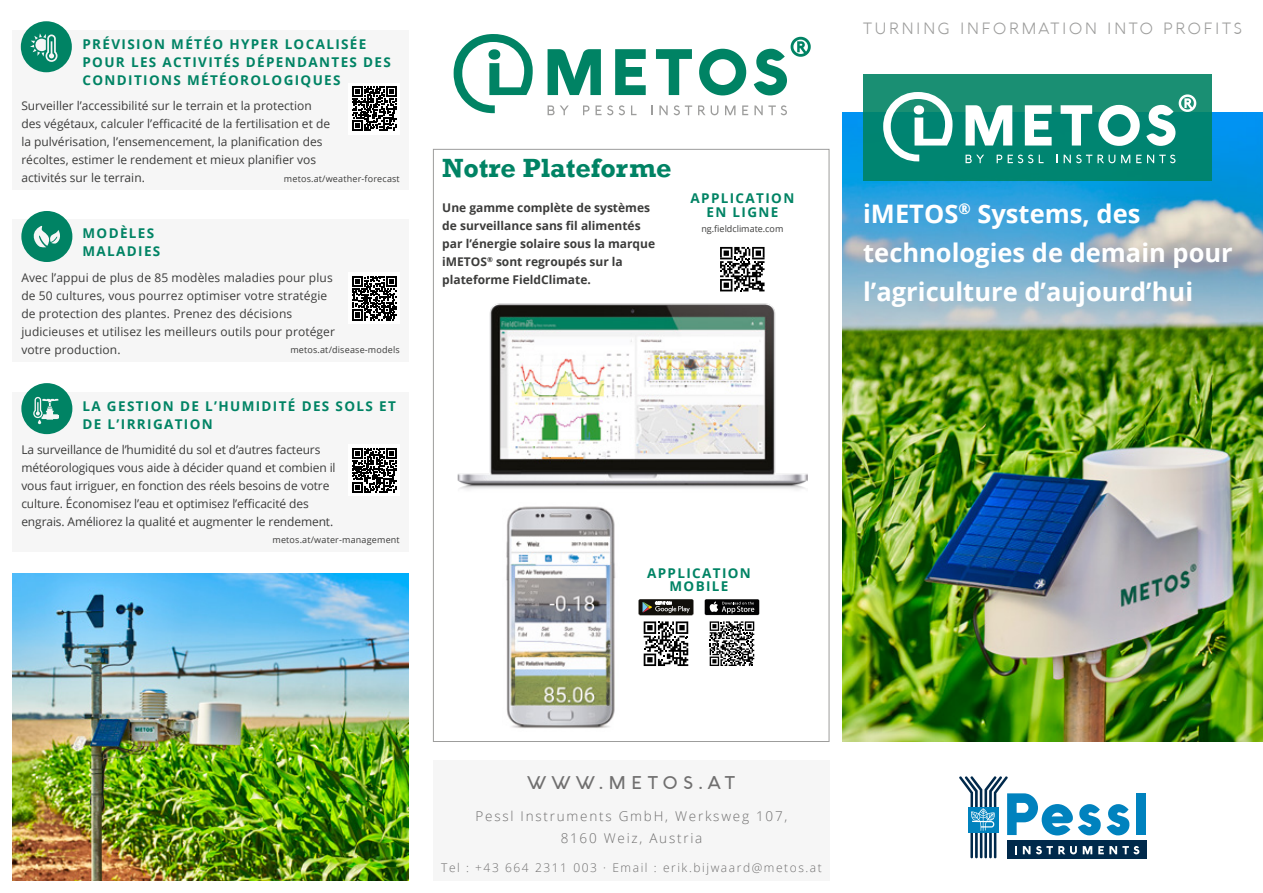
<style>
.page{position:relative;width:1263px;height:893px;background:#fff}
.page>*{position:absolute;margin:0;border:0;box-sizing:border-box;transform-origin:0 0}
.t1{font:700 27px "Rockwell";color:#008364}
.t2{font:700 25.5px/39px "Open Sans";color:#fff}
.t3{font:500 18px "Aquawax";letter-spacing:.315em;color:#706f6f}
.t4{font:300 15.9px "Aquawax";letter-spacing:.17em;color:#9d9d9c}
.t5{font:700 13.5px/18px "Open Sans";letter-spacing:.1em;color:#008364}
.t6{font:300 13.5px/22.5px "Open Sans";letter-spacing:.13em;color:#706f6f;text-align:center}
.t7{font:12px/18px "Open Sans";color:#3c3c3b}
.t8{font:700 12px/18px "Open Sans";color:#3c3c3b}
.t9{font:300 12px "Open Sans";letter-spacing:.13em;color:#706f6f}
.t10{font:9px "Open Sans";letter-spacing:.02em;color:#3c3c3b}
.t11{font:9px "Open Sans";color:#3c3c3b}
</style>
<div class="page">
<img style="left:842px;top:112px;width:421px;height:630px">
<div style="left:1007px;top:841px;width:139px;height:18px;background:#00294b"></div>
<div style="left:1136px;top:793px;width:10px;height:42px;background:#0082be"></div>
<svg style="left:959px;top:776px;width:180px;height:83px"></svg>
<div style="left:433px;top:760px;width:396px;height:120px;background:#f6f6f6"></div>
<img style="left:12px;top:573px;width:396px;height:307px">
<svg style="left:547px;top:49px;width:54px;height:46px"></svg>
<svg style="left:615px;top:49px;width:31px;height:46px"></svg>
<svg style="left:656px;top:49px;width:36px;height:46px"></svg>
<svg style="left:699px;top:49px;width:47px;height:46px"></svg>
<svg style="left:754px;top:37px;width:57px;height:58px"></svg>
<svg style="left:547px;top:105px;width:22px;height:10px"></svg>
<svg style="left:583px;top:105px;width:6px;height:10px"></svg>
<svg style="left:595px;top:105px;width:6px;height:10px"></svg>
<svg style="left:607px;top:105px;width:6px;height:10px"></svg>
<svg style="left:619px;top:105px;width:6px;height:10px"></svg>
<svg style="left:631px;top:105px;width:5px;height:10px"></svg>
<svg style="left:659px;top:105px;width:9px;height:10px"></svg>
<svg style="left:674px;top:105px;width:18px;height:10px"></svg>
<svg style="left:698px;top:105px;width:7px;height:10px"></svg>
<svg style="left:711px;top:105px;width:7px;height:10px"></svg>
<svg style="left:725px;top:105px;width:10px;height:10px"></svg>
<svg style="left:742px;top:105px;width:6px;height:10px"></svg>
<svg style="left:754px;top:105px;width:33px;height:10px"></svg>
<svg style="left:454px;top:34px;width:79px;height:79px"></svg>
<img style="left:457px;top:303px;width:350px;height:187px">
<div style="left:717px;top:244px;width:51px;height:51px;background:linear-gradient(to right,#fafafa,#fbfbfb)"></div>
<svg style="left:720px;top:247px;width:44px;height:44px"></svg>
<svg style="left:638px;top:599px;width:55px;height:16px"></svg>
<svg style="left:643px;top:621px;width:46px;height:45px"></svg>
<svg style="left:644px;top:621px;width:44px;height:45px"></svg>
<svg style="left:704px;top:599px;width:55px;height:16px"></svg>
<div style="left:705px;top:599px;width:54px;height:16px;background:#020203;border-radius:2px"></div>
<svg style="left:709px;top:601px;width:45px;height:12px"></svg>
<svg style="left:709px;top:621px;width:46px;height:45px"></svg>
<svg style="left:710px;top:621px;width:44px;height:45px"></svg>
<img style="left:506px;top:506px;width:110px;height:223px">
<div style="left:12px;top:30px;width:396px;height:160px;background:#f6f6f6"></div>
<div style="left:349px;top:83px;width:51px;height:51px;background:#fff"></div>
<svg style="left:352px;top:86px;width:44px;height:45px"></svg>
<svg style="left:21px;top:21px;width:51px;height:51px"></svg>
<div style="left:12px;top:220px;width:396px;height:142px;background:#f6f6f6"></div>
<div style="left:349px;top:273px;width:51px;height:51px;background:#fff"></div>
<svg style="left:352px;top:276px;width:44px;height:44px"></svg>
<svg style="left:21px;top:211px;width:51px;height:51px"></svg>
<div style="left:12px;top:392px;width:396px;height:160px;background:#f6f6f6"></div>
<div style="left:349px;top:445px;width:51px;height:51px;background:#fff"></div>
<svg style="left:352px;top:448px;width:44px;height:44px"></svg>
<svg style="left:21px;top:383px;width:51px;height:51px"></svg>
<div style="left:863px;top:74px;width:349px;height:107px;background:linear-gradient(to right,#0d8a72,#0d8a73)"></div>
<svg style="left:965px;top:105px;width:47px;height:41px"></svg>
<svg style="left:1025px;top:105px;width:26px;height:41px"></svg>
<svg style="left:1060px;top:105px;width:32px;height:41px"></svg>
<svg style="left:1098px;top:105px;width:42px;height:41px"></svg>
<svg style="left:1146px;top:94px;width:50px;height:52px"></svg>
<svg style="left:965px;top:155px;width:19px;height:8px"></svg>
<svg style="left:997px;top:155px;width:5px;height:8px"></svg>
<svg style="left:1008px;top:155px;width:25px;height:8px"></svg>
<svg style="left:1039px;top:155px;width:4px;height:8px"></svg>
<svg style="left:1064px;top:155px;width:51px;height:8px"></svg>
<svg style="left:1121px;top:155px;width:9px;height:8px"></svg>
<svg style="left:1136px;top:155px;width:5px;height:8px"></svg>
<svg style="left:1147px;top:155px;width:28px;height:8px"></svg>
<svg style="left:883px;top:92px;width:69px;height:69px"></svg>
<p class="t5" style="left:82px;top:35px;width:310px">PRÉVISION MÉTÉO HYPER LOCALISÉE<br>POUR LES ACTIVITÉS DÉPENDANTES DES<br>CONDITIONS MÉTÉOROLOGIQUES</p>
<p class="t7" style="left:21px;top:97px;width:310px">Surveiller l’accessibilité sur le terrain et la protection des végétaux, calculer l’efficacité de la fertilisation et de la pulvérisation, l’ensemencement, la planification des récoltes, estimer le rendement et mieux planifier vos activités sur le terrain.</p>
<p class="t10" style="left:284px;top:172px;width:117px">metos.at/weather-forecast</p>
<p class="t5" style="left:82px;top:224px;width:79px">MODÈLES<br>MALADIES</p>
<p class="t7" style="left:21px;top:268px;width:315px">Avec l’appui de plus de 85 modèles maladies pour plus de 50 cultures, vous pourrez optimiser votre stratégie de protection des plantes. Prenez des décisions judicieuses et utilisez les meilleurs outils pour protéger votre production.</p>
<p class="t10" style="left:290px;top:344px;width:111px">metos.at/disease-models</p>
<p class="t5" style="left:82px;top:397px;width:315px">LA GESTION DE L’HUMIDITÉ DES SOLS ET<br>DE L’IRRIGATION</p>
<p class="t7" style="left:21px;top:440px;width:316px">La surveillance de l’humidité du sol et d’autres facteurs météorologiques vous aide à décider quand et combien il vous faut irriguer, en fonction des réels besoins de votre culture. Économisez l’eau et optimisez l’efficacité des engrais. Améliorez la qualité et augmenter le rendement.</p>
<p class="t10" style="left:272px;top:534px;width:129px">metos.at/water-management</p>
<h1 class="t1" style="left:442px;top:151px;width:231px">Notre Plateforme</h1>
<p class="t5" style="left:690px;top:189px;width:105px">APPLICATION</p>
<p class="t8" style="left:442px;top:199px;width:209px">Une gamme complète de systèmes</p>
<p class="t5" style="left:706px;top:202px;width:73px">EN LIGNE</p>
<p class="t8" style="left:442px;top:217px;width:214px">de surveillance sans fil alimentés par l’énergie solaire sous la marque iMETOS<sup>®</sup> sont regroupés sur la plateforme FieldClimate.</p>
<p class="t11" style="left:701px;top:223px;width:83px">ng.fieldclimate.com</p>
<p class="t5" style="left:647px;top:566px;width:105px;line-height:13.5px;text-align:center">APPLICATION<br>MOBILE</p>
<h3 class="t4" style="left:863px;top:19px;width:380px">TURNING INFORMATION INTO PROFITS</h3>
<h2 class="t2" style="left:863px;top:193px;width:371px">iMETOS<sup>®</sup> Systems, des technologies de demain pour l’agriculture d’aujourd’hui</h2>
<h3 class="t3" style="left:528px;top:772px;width:209px">WWW.METOS.AT</h3>
<p class="t6" style="left:476px;top:804px;width:313px">Pessl Instruments GmbH, Werksweg 107,<br>8160 Weiz, Austria</p>
<p class="t9" style="left:441px;top:859px;width:382px">Tel : +43 664 2311 003 · Email : erik.bijwaard@metos.at</p>
</div>
